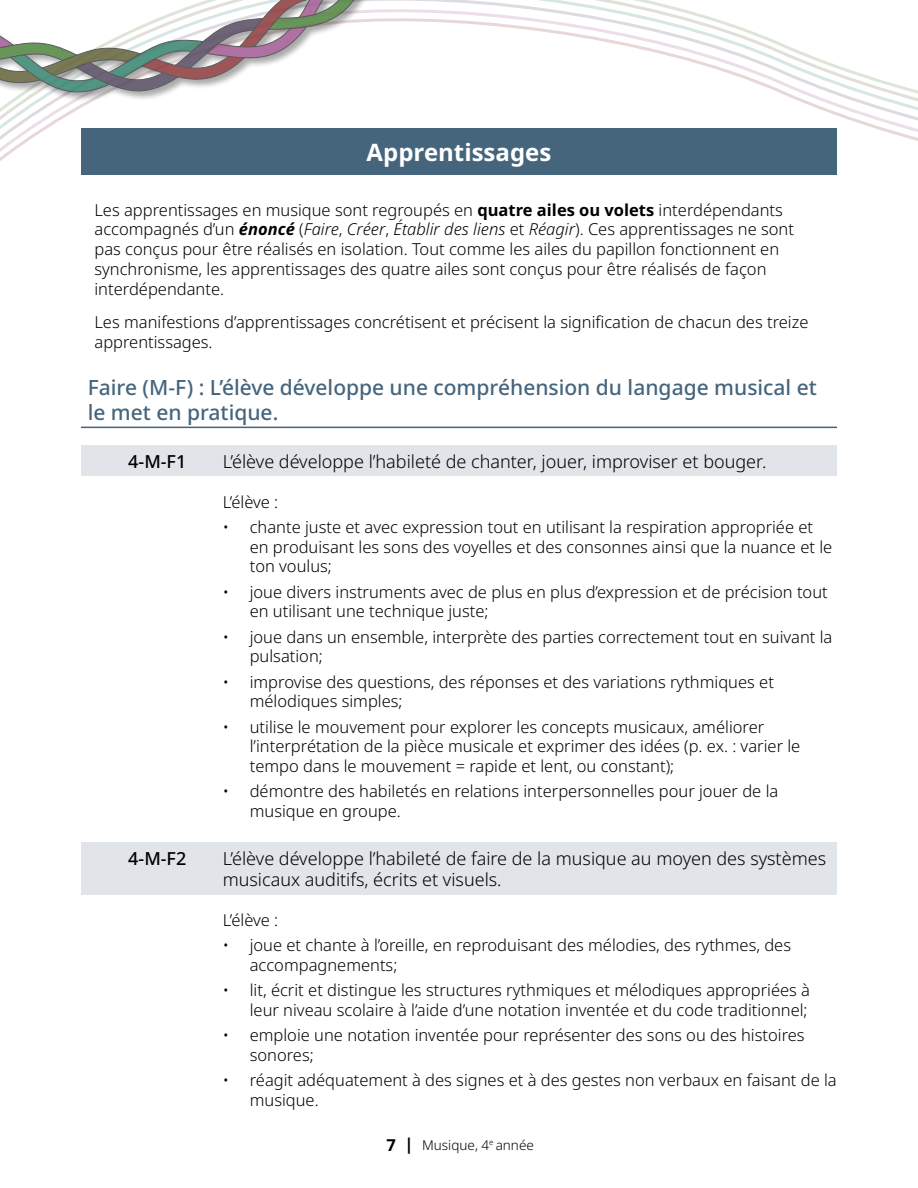
<style>
.page{position:relative;width:918px;height:1188px;background:#fff}
.page>*{position:absolute;margin:0;border:0;box-sizing:border-box;transform-origin:0 0}
.H2_White{font:700 24px "Noto Sans";color:#fff}
.Header_Outcomes{font:500 21px/25.2px "Noto Sans";color:#45657d}
.GLO_arts{font:300 18px/21.6px "Noto Sans";color:#000}
.GLO_arts-2{font:500 18px "Noto Sans";color:#000}
.Paragraph{font:300 16.5px/19.8px "Noto Sans";color:#000}
.Bullet_Outcome_no_bullet{font:300 16.5px "Noto Sans";color:#000}
.t1{font:300 13.5px "Noto Sans";color:#000}
.s1{font-weight:700}
.s2{font-weight:700;font-style:italic}
.s3{font-style:italic}
.s4{font-weight:700;font-size:16.5px}
</style>
<div class="page">
<svg style="left:0;top:0;width:918px;height:175px"></svg>
<div style="left:0;top:0;width:515px;height:102px;background:#000;opacity:.4"></div>
<svg style="left:0;top:0;width:407px;height:96px"></svg>
<div style="left:81px;top:128px;width:756px;height:46px;background:#45657d"></div>
<hr style="left:81px;top:427px;width:756px;height:1px;background:#45657d">
<div style="left:81px;top:445px;width:756px;height:31px;background:#e1e4e8"></div>
<div style="left:81px;top:842px;width:756px;height:53px;background:#e1e4e8"></div>
<h2 class="H2_White" style="left:367px;top:135px;width:186px">Apprentissages</h2>
<p class="Paragraph" style="left:94px;top:200px;width:701px">Les apprentissages en musique sont regroupés en <span class="s1">quatre ailes ou volets</span> interdépendants accompagnés d’un <span class="s2">énoncé</span> (<span class="s3">Faire</span>, <span class="s3">Créer</span>, <span class="s3">Établir des liens</span> et <span class="s3">Réagir</span>). Ces apprentissages ne sont pas conçus pour être réalisés en isolation. Tout comme les ailes du papillon fonctionnent en synchronisme, les apprentissages des quatre ailes sont conçus pour être réalisés de façon interdépendante.</p>
<p class="Paragraph" style="left:94px;top:313px;width:716px">Les manifestions d’apprentissages concrétisent et précisent la signification de chacun des treize apprentissages.</p>
<h3 class="Header_Outcomes" style="left:88px;top:375px;width:731px">Faire (M-F) : L’élève développe une compréhension du langage musical et le met en pratique.</h3>
<h4 class="GLO_arts-2" style="left:128px;top:449px;width:60px">4-M-F1</h4>
<h4 class="GLO_arts" style="left:223px;top:451px;width:545px">L’élève développe l’habileté de chanter, jouer, improviser et bouger.</h4>
<p class="Bullet_Outcome_no_bullet" style="left:223px;top:490px;width:57px">L’élève :</p>
<p class="Paragraph" style="left:250px;top:517px;width:584px;text-indent:-27px">• chante juste et avec expression tout en utilisant la respiration appropriée et en produisant les sons des voyelles et des consonnes ainsi que la nuance et le ton voulus;</p>
<p class="Paragraph" style="left:250px;top:582px;width:580px;text-indent:-27px">• joue divers instruments avec de plus en plus d’expression et de précision tout en utilisant une technique juste;</p>
<p class="Paragraph" style="left:250px;top:627px;width:584px;text-indent:-27px">• joue dans un ensemble, interprète des parties correctement tout en suivant la pulsation;</p>
<p class="Paragraph" style="left:250px;top:672px;width:526px;text-indent:-27px">• improvise des questions, des réponses et des variations rythmiques et mélodiques simples;</p>
<p class="Paragraph" style="left:250px;top:717px;width:552px;text-indent:-27px">• utilise le mouvement pour explorer les concepts musicaux, améliorer l’interprétation de la pièce musicale et exprimer des idées (p. ex. : varier le tempo dans le mouvement = rapide et lent, ou constant);</p>
<p class="Paragraph" style="left:250px;top:782px;width:530px;text-indent:-27px">• démontre des habiletés en relations interpersonnelles pour jouer de la musique en groupe.</p>
<h4 class="GLO_arts-2" style="left:128px;top:846px;width:60px">4-M-F2</h4>
<h4 class="GLO_arts" style="left:223px;top:848px;width:605px">L’élève développe l’habileté de faire de la musique au moyen des systèmes musicaux auditifs, écrits et visuels.</h4>
<p class="Bullet_Outcome_no_bullet" style="left:223px;top:909px;width:57px">L’élève :</p>
<p class="Paragraph" style="left:250px;top:936px;width:543px;text-indent:-27px">• joue et chante à l’oreille, en reproduisant des mélodies, des rythmes, des accompagnements;</p>
<p class="Paragraph" style="left:223px;top:981px;width:589px;text-align:right">• lit, écrit et distingue les structures rythmiques et mélodiques appropriées à leur niveau scolaire à l’aide d’une notation inventée et du code traditionnel;</p>
<p class="Paragraph" style="left:250px;top:1026px;width:556px;text-indent:-27px">• emploie une notation inventée pour représenter des sons ou des histoires sonores;</p>
<p class="Paragraph" style="left:250px;top:1071px;width:589px;text-indent:-27px">• réagit adéquatement à des signes et à des gestes non verbaux en faisant de la musique.</p>
<p class="t1" style="left:386px;top:1135px;width:149px"><span class="s4">7 |</span> Musique, 4<sup>e</sup> année</p>
</div>
